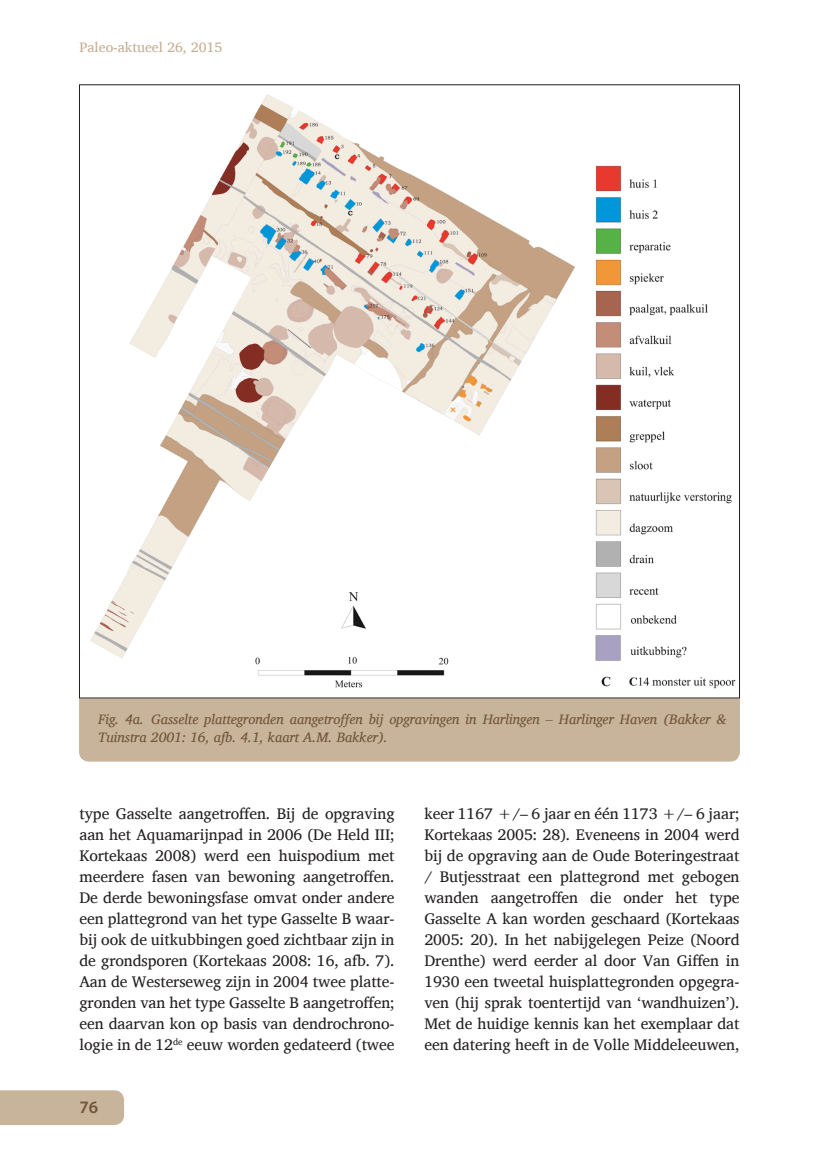
<style>
.page{position:relative;width:819px;height:1166px;background:#fff}
.page>*{position:absolute;margin:0;border:0;box-sizing:border-box;transform-origin:0 0}
.t1{font:600 17.5px "Myriad Pro";color:#705539}
.Plat{font:15.75px/21px "Charis SIL";letter-spacing:-.005em;color:#231f20;text-align:justify}
.Afbeeldingstekst{font:italic 14px/17.5px "Charis SIL";color:#705539}
.t2{font:14px "Charis SIL";color:#c3ad92}
</style>
<div class="page">
<div style="left:0;top:1090px;width:124px;height:35px;background:#c8b49a"></div>
<div style="left:79px;top:698px;width:660px;height:63px;background:#c8b49a"></div>
<img style="left:90px;top:94px;width:646px;height:595px">
<p class="t2" style="left:79px;top:39px;width:144px">Paleo-aktueel 26, 2015</p>
<p class="Afbeeldingstekst" style="left:98px;top:710px;width:630px">Fig. 4a. Gasselte plattegronden aangetroffen bij opgravingen in Harlingen – Harlinger Haven (Bakker &amp;<br>Tuinstra 2001: 16, afb. 4.1, kaart A.M. Bakker).</p>
<p class="Plat" style="left:79px;top:803px;width:317px">type Gasselte aangetroffen. Bij de opgraving aan het Aquamarijnpad in 2006 (De Held III; Kortekaas 2008) werd een huispodium met meerdere fasen van bewoning aangetroffen.<br>De derde bewoningsfase omvat onder andere een plattegrond van het type Gasselte B waar&shy;bij ook de uitkubbingen goed zichtbaar zijn in de grondsporen (Kortekaas 2008: 16, afb. 7).<br>Aan de Westerseweg zijn in 2004 twee platte&shy;gronden van het type Gasselte B aangetroffen; een daarvan kon op basis van dendrochrono&shy;logie in de 12<sup>de</sup> eeuw worden gedateerd (twee</p>
<p class="Plat" style="left:424px;top:803px;width:317px">keer 1167 +/– 6 jaar en één 1173 +/– 6 jaar; Kortekaas 2005: 28). Eveneens in 2004 werd bij de opgraving aan de Oude Boteringestraat / Butjesstraat een plattegrond met gebogen wanden aangetroffen die onder het type Gasselte A kan worden geschaard (Kortekaas 2005: 20). In het nabijgelegen Peize (Noord Drenthe) werd eerder al door Van Giffen in 1930 een tweetal huisplattegronden opgegra&shy;ven (hij sprak toentertijd van ‘wandhuizen’).<br>Met de huidige kennis kan het exemplaar dat een datering heeft in de Volle Middeleeuwen,</p>
<p class="t1" style="left:79px;top:1096px;width:20px">76</p>
</div>
